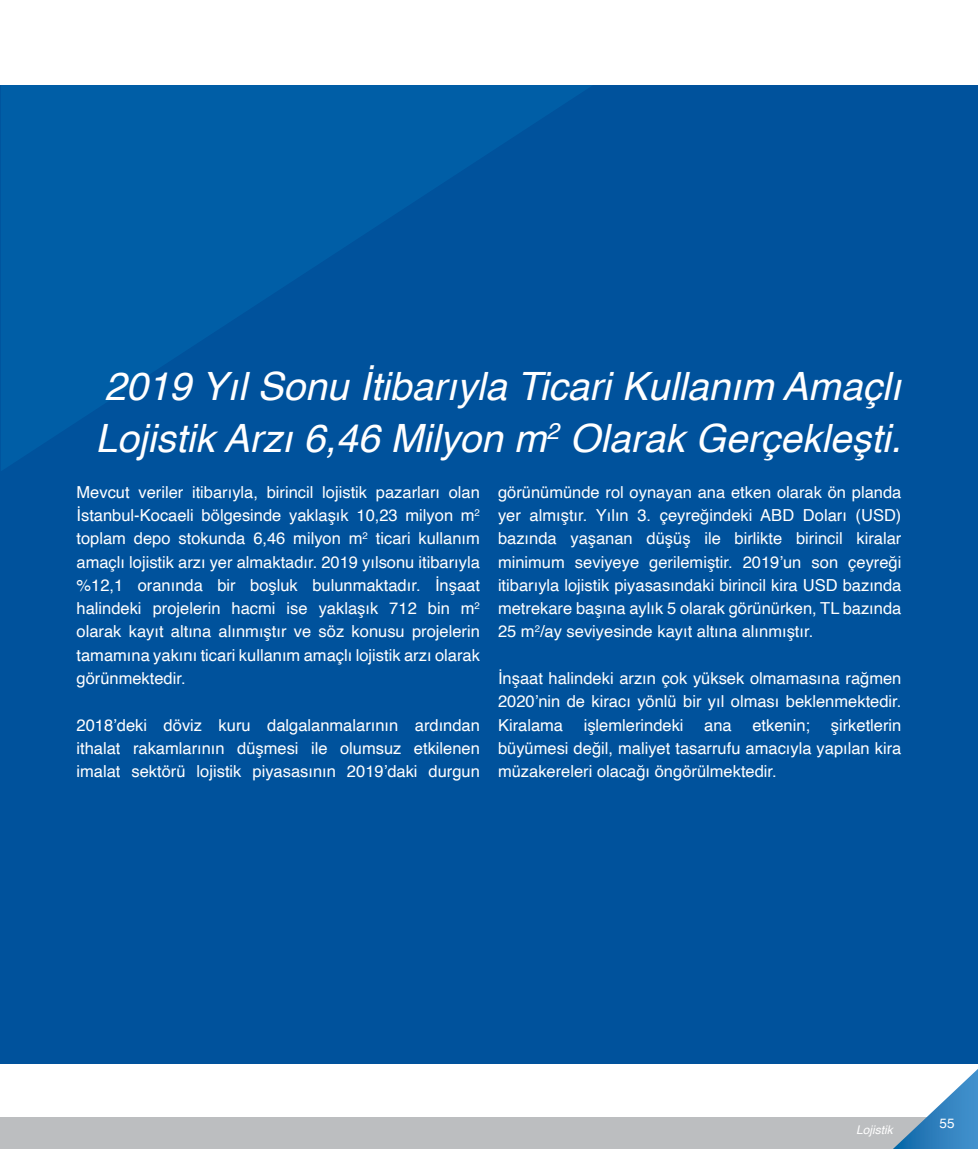
<style>
.page{position:relative;width:978px;height:1149px;background:#fff}
.page>*{position:absolute;margin:0;border:0;box-sizing:border-box;transform-origin:0 0}
.t1{font:italic 39px/52.5px "Helvetica";color:#fff}
.t2{font:16.5px/23.2px "Helvetica";color:#fff;text-align:justify}
.t3{font:13.5px "Helvetica";color:#fff}
.t4{font:italic 12px "Helvetica";color:#fff}
</style>
<div class="page">
<div style="left:0;top:1117px;width:978px;height:31px;background:#bcbec0"></div>
<div style="left:1px;top:85px;width:977px;height:978px;background:#00529c"></div>
<svg style="left:1px;top:86px;width:589px;height:384px;fill:#005ea6"></svg>
<svg style="left:894px;top:1069px;width:84px;height:79px"></svg>
<h1 class="t1" style="left:95px;top:360px;width:807px">2019 Yıl Sonu İtibarıyla Ticari Kullanım Amaçlı<br>Lojistik Arzı 6,46 Milyon m<sup>2</sup> Olarak Gerçekleşti.</h1>
<p class="t2" style="left:77px;top:480px;width:405px">Mevcut veriler itibarıyla, birincil lojistik pazarları olan İstanbul-Kocaeli bölgesinde yaklaşık 10,23 milyon m<sup>2 </sup>toplam depo stokunda 6,46 milyon m<sup>2</sup> ticari kullanım amaçlı lojistik arzı yer almaktadır. 2019 yılsonu itibarıyla %12,1 oranında bir boşluk bulunmaktadır. İnşaat halindeki projelerin hacmi ise yaklaşık 712 bin m<sup>2 </sup>olarak kayıt altına alınmıştır ve söz konusu projelerin tamamına yakını ticari kullanım amaçlı lojistik arzı olarak görünmektedir.</p>
<p class="t2" style="left:77px;top:713px;width:405px">2018’deki döviz kuru dalgalanmalarının ardından ithalat rakamlarının düşmesi ile olumsuz etkilenen imalat sektörü lojistik piyasasının 2019’daki durgun</p>
<p class="t2" style="left:498px;top:480px;width:405px">görünümünde rol oynayan ana etken olarak ön planda yer almıştır. Yılın 3. çeyreğindeki ABD Doları (USD) bazında yaşanan düşüş ile birlikte birincil kiralar minimum seviyeye gerilemiştir. 2019’un son çeyreği itibarıyla lojistik piyasasındaki birincil kira USD bazında metrekare başına aylık 5 olarak görünürken, TL bazında 25 m<sup>2</sup>/ay seviyesinde kayıt altına alınmıştır.</p>
<p class="t2" style="left:498px;top:666px;width:405px">İnşaat halindeki arzın çok yüksek olmamasına rağmen 2020’nin de kiracı yönlü bir yıl olması beklenmektedir.<br>Kiralama</p>
<p class="t2" style="left:584px;top:713px;width:101px">işlemlerindeki</p>
<p class="t2" style="left:704px;top:713px;width:107px">ana etkenin;</p>
<p class="t2" style="left:498px;top:713px;width:405px;text-indent:333px">şirketlerin büyümesi değil, maliyet tasarrufu amacıyla yapılan kira müzakereleri olacağı öngörülmektedir.</p>
<p class="t4" style="left:856px;top:1119px;width:38px">Lojistik</p>
<p class="t3" style="left:940px;top:1112px;width:17px">55</p>
</div>
